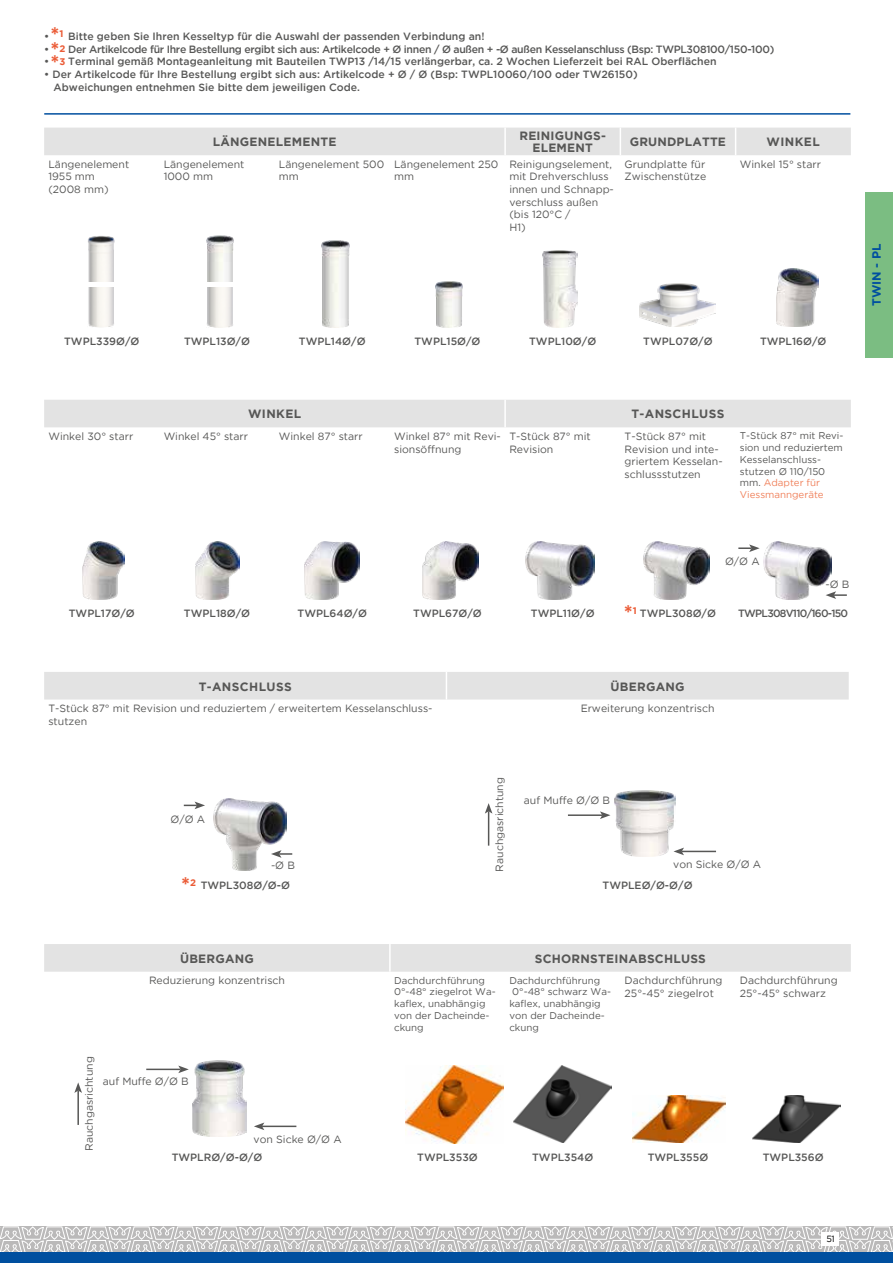
<style>
.page{position:relative;width:893px;height:1263px;background:#fff}
.page>*{position:absolute;margin:0;border:0;box-sizing:border-box;transform-origin:0 0}
.t1{font:700 21px "Gotham";color:#eb5c37}
.t2{font:700 12px/12px "Gotham";letter-spacing:.02em;color:#575756;text-align:center}
.t3{font:700 12px "Gotham";color:#004f9f}
.t4{font:10.5px/12.6px "Gotham";color:#575756}
.t5{font:500 10.5px/12.6px "Gotham";color:#575756}
.t6{font:500 10.5px "Gotham";letter-spacing:-.03em;color:#575756}
.t7{font:500 10.5px "Gotham";letter-spacing:-.07em;color:#575756}
.t8{font:9.75px/11.7px "Gotham";color:#575756}
.t9{font:700 9.6px "Gotham";color:#eb5c37}
.t10{font:9px "Gotham";color:#000}
.s1{color:#f0815b}
.s2{font-weight:700;font-size:21px;color:#eb5c37}
</style>
<div class="page">
<div style="left:865px;top:192px;width:28px;height:166px;background:#7bbd82"></div>
<svg style="left:0;top:1226px;width:893px;height:26px;background:#cdcccc"></svg>
<div style="left:822px;top:1233px;width:17px;height:13px;background:#fff"></div>
<hr style="left:44px;top:113px;width:806px;height:2px;background:#004f9f">
<div style="left:0;top:1252px;width:893px;height:11px;background:#004f9f"></div>
<div style="left:44px;top:128px;width:807px;height:27px;background:#e3e3e3"></div>
<img style="left:322px;top:240px;width:28px;height:87px">
<img style="left:435px;top:281px;width:27px;height:46px">
<img style="left:640px;top:284px;width:75px;height:43px">
<img style="left:777px;top:269px;width:41px;height:57px">
<img style="left:542px;top:250px;width:35px;height:77px">
<img style="left:88px;top:236px;width:26px;height:45px">
<img style="left:88px;top:287px;width:26px;height:40px">
<img style="left:206px;top:236px;width:27px;height:45px">
<img style="left:207px;top:287px;width:26px;height:40px">
<div style="left:44px;top:400px;width:807px;height:27px;background:#e3e3e3"></div>
<hr style="left:504px;top:400px;width:2px;height:27px;background:#fff">
<img style="left:82px;top:541px;width:42px;height:58px">
<img style="left:196px;top:541px;width:43px;height:58px">
<img style="left:304px;top:542px;width:56px;height:57px">
<img style="left:525px;top:542px;width:69px;height:57px">
<img style="left:644px;top:542px;width:65px;height:57px">
<img style="left:422px;top:542px;width:56px;height:57px">
<img style="left:763px;top:542px;width:68px;height:57px">
<svg style="left:738px;top:544px;width:22px;height:8px"></svg>
<svg style="left:826px;top:591px;width:21px;height:8px"></svg>
<div style="left:44px;top:672px;width:805px;height:27px;background:#e3e3e3"></div>
<img style="left:213px;top:798px;width:73px;height:73px">
<svg style="left:184px;top:801px;width:21px;height:8px"></svg>
<svg style="left:271px;top:850px;width:21px;height:8px"></svg>
<img style="left:615px;top:791px;width:60px;height:65px">
<hr style="left:568px;top:814px;width:34px;height:2px;background:#575756">
<svg style="left:600px;top:811px;width:10px;height:8px"></svg>
<hr style="left:682px;top:851px;width:34px;height:1px;background:#575756">
<svg style="left:673px;top:848px;width:11px;height:7px"></svg>
<hr style="left:488px;top:811px;width:1px;height:35px;background:#575756">
<svg style="left:485px;top:803px;width:7px;height:11px"></svg>
<div style="left:44px;top:944px;width:807px;height:28px;background:#e3e3e3"></div>
<hr style="left:389px;top:944px;width:2px;height:28px;background:#fff">
<img style="left:193px;top:1061px;width:53px;height:75px">
<hr style="left:77px;top:1090px;width:2px;height:35px;background:#575756">
<svg style="left:74px;top:1082px;width:8px;height:11px"></svg>
<hr style="left:146px;top:1068px;width:35px;height:2px;background:#575756">
<svg style="left:178px;top:1065px;width:11px;height:8px"></svg>
<hr style="left:262px;top:1125px;width:34px;height:2px;background:#575756">
<svg style="left:254px;top:1122px;width:10px;height:8px"></svg>
<img style="left:406px;top:1065px;width:98px;height:78px">
<img style="left:513px;top:1065px;width:98px;height:77px">
<img style="left:753px;top:1096px;width:88px;height:46px">
<img style="left:632px;top:1096px;width:93px;height:46px">
<h1 class="t1" style="left:51px;top:21px;width:15px">*<sup>1</sup></h1>
<p class="t5" style="left:44px;top:30px;width:442px">• Bitte geben Sie Ihren Kesseltyp für die Auswahl der passenden Verbindung an!</p>
<p class="t6" style="left:44px;top:42px;width:732px">• Der Artikelcode für Ihre Bestellung ergibt sich aus: Artikelcode + Ø innen / Ø außen + -Ø außen Kesselanschluss (Bsp: TWPL308100/150-100)</p>
<p class="t5" style="left:44px;top:55px;width:674px">• Terminal gemäß Montageanleitung mit Bauteilen TWP13 /14/15 verlängerbar, ca. 2 Wochen Lieferzeit bei RAL Oberflächen</p>
<p class="t5" style="left:54px;top:68px;width:585px;text-indent:-9px">• Der Artikelcode für Ihre Bestellung ergibt sich aus: Artikelcode + Ø / Ø (Bsp: TWPL10060/100 oder TW26150)<br>Abweichungen entnehmen Sie bitte dem jeweiligen Code.</p>
<h1 class="t1" style="left:51px;top:36px;width:16px">*<sup>2</sup></h1>
<h1 class="t1" style="left:51px;top:49px;width:16px">*<sup>3</sup></h1>
<p class="t2" style="left:213px;top:136px;width:125px">LÄNGENELEMENTE</p>
<p class="t2" style="left:519px;top:130px;width:88px">REINIGUNGS-<br>ELEMENT</p>
<p class="t2" style="left:630px;top:136px;width:98px">GRUNDPLATTE</p>
<p class="t2" style="left:767px;top:136px;width:55px">WINKEL</p>
<p class="t4" style="left:48px;top:158px;width:82px">Längenelement<br>1955 mm (2008 mm)</p>
<p class="t4" style="left:164px;top:158px;width:82px">Längenelement<br>1000 mm</p>
<p class="t4" style="left:279px;top:158px;width:107px">Längenelement 500 mm</p>
<p class="t4" style="left:394px;top:158px;width:106px">Längenelement 250 mm</p>
<p class="t4" style="left:509px;top:158px;width:106px">Reinigungselement, mit Drehverschluss innen und Schnapp&shy;verschluss außen (bis 120°C /<br>H1)</p>
<p class="t4" style="left:625px;top:158px;width:83px">Grundplatte für<br>Zwischenstütze</p>
<p class="t4" style="left:740px;top:158px;width:83px">Winkel 15° starr</p>
<p class="t5" style="left:64px;top:334px;width:77px">TWPL339Ø/Ø</p>
<p class="t5" style="left:184px;top:334px;width:68px">TWPL13Ø/Ø</p>
<p class="t5" style="left:299px;top:334px;width:68px">TWPL14Ø/Ø</p>
<p class="t5" style="left:414px;top:334px;width:68px">TWPL15Ø/Ø</p>
<p class="t5" style="left:529px;top:334px;width:69px">TWPL10Ø/Ø</p>
<p class="t5" style="left:643px;top:334px;width:71px">TWPL07Ø/Ø</p>
<p class="t5" style="left:760px;top:334px;width:68px">TWPL16Ø/Ø</p>
<p class="t3" style="left:869px;top:306px;width:64px;rotate:-90deg">TWIN - PL</p>
<p class="t2" style="left:248px;top:408px;width:55px">WINKEL</p>
<p class="t2" style="left:631px;top:408px;width:95px">T-ANSCHLUSS</p>
<p class="t4" style="left:48px;top:430px;width:86px">Winkel 30° starr</p>
<p class="t4" style="left:164px;top:430px;width:86px">Winkel 45° starr</p>
<p class="t4" style="left:279px;top:430px;width:85px">Winkel 87° starr</p>
<p class="t4" style="left:394px;top:430px;width:108px">Winkel 87° mit Revi&shy;sionsöffnung</p>
<p class="t4" style="left:509px;top:430px;width:83px">T-Stück 87° mit<br>Revision</p>
<p class="t4" style="left:625px;top:430px;width:100px">T-Stück 87° mit<br>Revision und inte&shy;griertem Kesselan&shy;schlussstutzen</p>
<p class="t8" style="left:740px;top:430px;width:105px">T-Stück 87° mit Revi&shy;sion und reduziertem<br>Kesselanschluss&shy;stutzen Ø 110/150 mm. <span class="s1">Adapter für<br>Viessmanngeräte</span></p>
<p class="t4" style="left:725px;top:555px;width:36px">Ø/Ø A</p>
<p class="t4" style="left:826px;top:578px;width:25px">-Ø B</p>
<p class="t5" style="left:69px;top:607px;width:67px">TWPL17Ø/Ø</p>
<p class="t5" style="left:184px;top:607px;width:68px">TWPL18Ø/Ø</p>
<p class="t5" style="left:298px;top:607px;width:71px">TWPL64Ø/Ø</p>
<p class="t5" style="left:413px;top:607px;width:70px">TWPL67Ø/Ø</p>
<p class="t5" style="left:531px;top:607px;width:65px">TWPL11Ø/Ø</p>
<p class="t5" style="left:624px;top:607px;width:94px"><span class="s2">*</span> TWPL308Ø/Ø</p>
<p class="t7" style="left:738px;top:606px;width:112px">TWPL308V110/160-150</p>
<p class="t9" style="left:633px;top:604px;width:6px">1</p>
<p class="t2" style="left:199px;top:680px;width:95px">T-ANSCHLUSS</p>
<p class="t2" style="left:611px;top:680px;width:75px">ÜBERGANG</p>
<p class="t4" style="left:48px;top:702px;width:386px">T-Stück 87° mit Revision und reduziertem / erweitertem Kesselanschluss&shy;stutzen</p>
<p class="t4" style="left:581px;top:702px;width:135px">Erweiterung konzentrisch</p>
<p class="t4" style="left:170px;top:812px;width:36px">Ø/Ø A</p>
<p class="t4" style="left:493px;top:872px;width:96px;rotate:-90deg">Rauchgasrichtung</p>
<p class="t4" style="left:524px;top:793px;width:88px">auf Muffe Ø/Ø B</p>
<p class="t4" style="left:271px;top:858px;width:25px">-Ø B</p>
<p class="t4" style="left:673px;top:857px;width:89px">von Sicke Ø/Ø A</p>
<p class="t5" style="left:181px;top:879px;width:110px"><span class="s2">*</span><sup>2</sup> TWPL308Ø/Ø-Ø</p>
<p class="t5" style="left:603px;top:879px;width:91px">TWPLEØ/Ø-Ø/Ø</p>
<p class="t2" style="left:180px;top:952px;width:75px">ÜBERGANG</p>
<p class="t2" style="left:535px;top:952px;width:173px">SCHORNSTEINABSCHLUSS</p>
<p class="t4" style="left:149px;top:974px;width:138px">Reduzierung konzentrisch</p>
<p class="t8" style="left:394px;top:974px;width:103px">Dachdurchführung<br>0°-48° ziegelrot Wa&shy;kaflex, unabhängig von der Dacheinde&shy;ckung</p>
<p class="t8" style="left:509px;top:974px;width:92px">Dachdurchführung</p>
<p class="t4" style="left:625px;top:974px;width:99px">Dachdurchführung<br>25°-45° ziegelrot</p>
<p class="t4" style="left:740px;top:974px;width:99px">Dachdurchführung<br>25°-45° schwarz</p>
<p class="t8" style="left:512px;top:986px;width:100px">0°-48° schwarz Wa-</p>
<p class="t8" style="left:509px;top:998px;width:93px">kaflex, unabhängig</p>
<p class="t8" style="left:509px;top:1009px;width:97px">von der Dacheinde-</p>
<p class="t8" style="left:509px;top:1021px;width:31px">ckung</p>
<p class="t4" style="left:83px;top:1151px;width:96px;rotate:-90deg">Rauchgasrichtung</p>
<p class="t4" style="left:103px;top:1074px;width:87px">auf Muffe Ø/Ø B</p>
<p class="t4" style="left:254px;top:1132px;width:90px">von Sicke Ø/Ø A</p>
<p class="t5" style="left:172px;top:1151px;width:92px">TWPLRØ/Ø-Ø/Ø</p>
<p class="t5" style="left:417px;top:1151px;width:62px">TWPL353Ø</p>
<p class="t5" style="left:532px;top:1151px;width:63px">TWPL354Ø</p>
<p class="t5" style="left:648px;top:1151px;width:62px">TWPL355Ø</p>
<p class="t5" style="left:763px;top:1151px;width:62px">TWPL356Ø</p>
<p class="t10" style="left:826px;top:1233px;width:10px">51</p>
</div>
